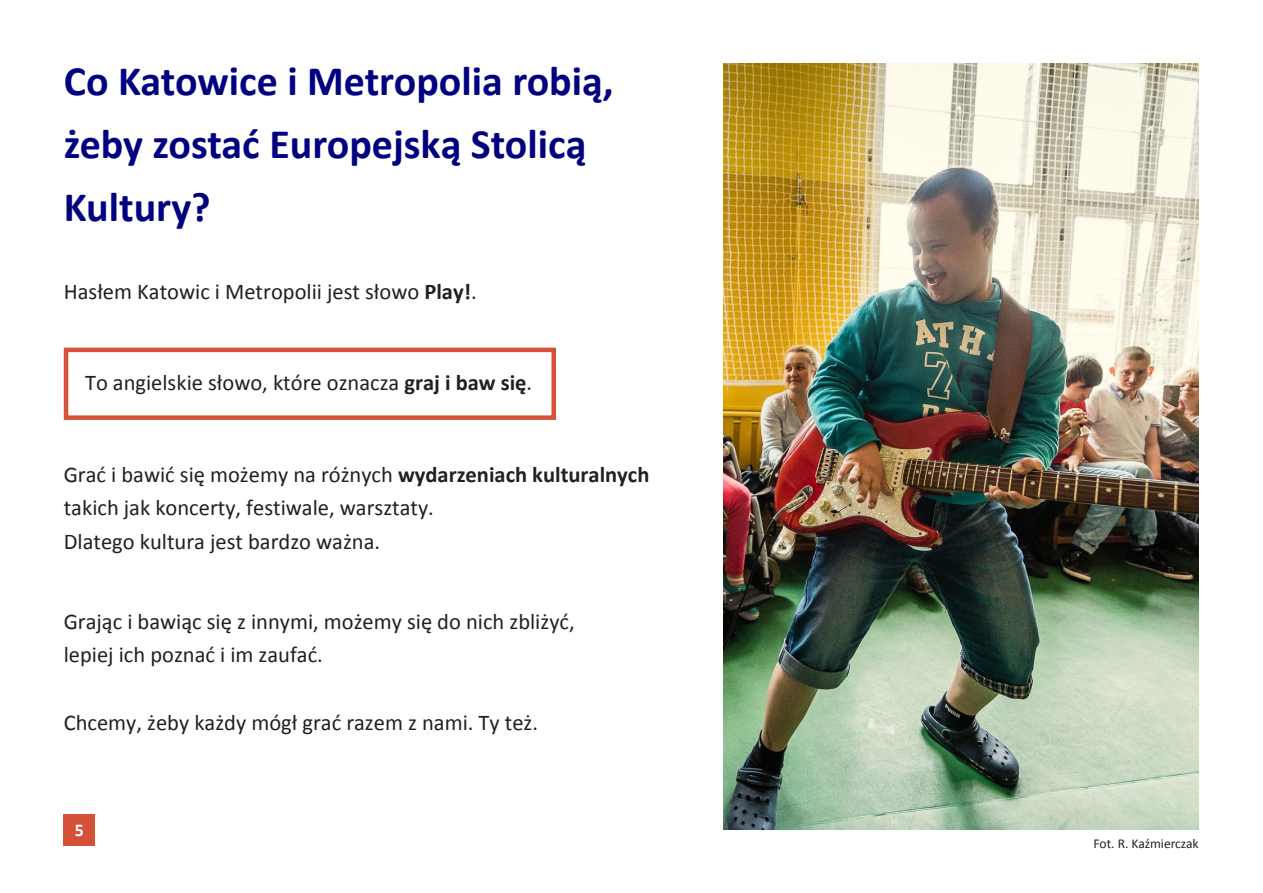
<style>
.page{position:relative;width:1263px;height:893px;background:#fff}
.page>*{position:absolute;margin:0;border:0;box-sizing:border-box;transform-origin:0 0}
.t1{font:700 42px/63px "Calibri";color:#010080}
.t2{font:22.5px/33.8px "Calibri";color:#231f20}
.t3{font:700 18px "Calibri";color:#fff}
.t4{font:13.5px "Calibri";color:#231f20}
.s1{font-weight:700}
</style>
<div class="page">
<div style="left:64px;top:815px;width:31px;height:31px;background:#d5513a"></div>
<div style="left:64px;top:348px;width:492px;height:72px;border:4px solid #d5513a"></div>
<img style="left:724px;top:64px;width:475px;height:765px">
<h1 class="t1" style="left:64px;top:50px;width:551px">Co Katowice i Metropolia robią, żeby zostać Europejską Stolicą<br>Kultury?</h1>
<p class="t2" style="left:64px;top:274px;width:414px">Hasłem Katowic i Metropolii jest słowo <span class="s1">Play!</span>.</p>
<p class="t2" style="left:85px;top:366px;width:449px">To angielskie słowo, które oznacza <span class="s1">graj i baw się</span>.</p>
<p class="t2" style="left:64px;top:457px;width:587px">Grać i bawić się możemy na różnych <span class="s1">wydarzeniach kulturalnych </span>takich jak koncerty, festiwale, warsztaty.<br>Dlatego kultura jest bardzo ważna.</p>
<p class="t2" style="left:64px;top:604px;width:512px">Grając i bawiąc się z innymi, możemy się do nich zbliżyć, lepiej ich poznać i im zaufać.</p>
<p class="t2" style="left:64px;top:706px;width:476px">Chcemy, żeby każdy mógł grać razem z nami. Ty też.</p>
<p class="t3" style="left:75px;top:818px;width:11px">5</p>
<p class="t4" style="left:1093px;top:835px;width:107px">Fot. R. Kaźmierczak</p>
</div>
